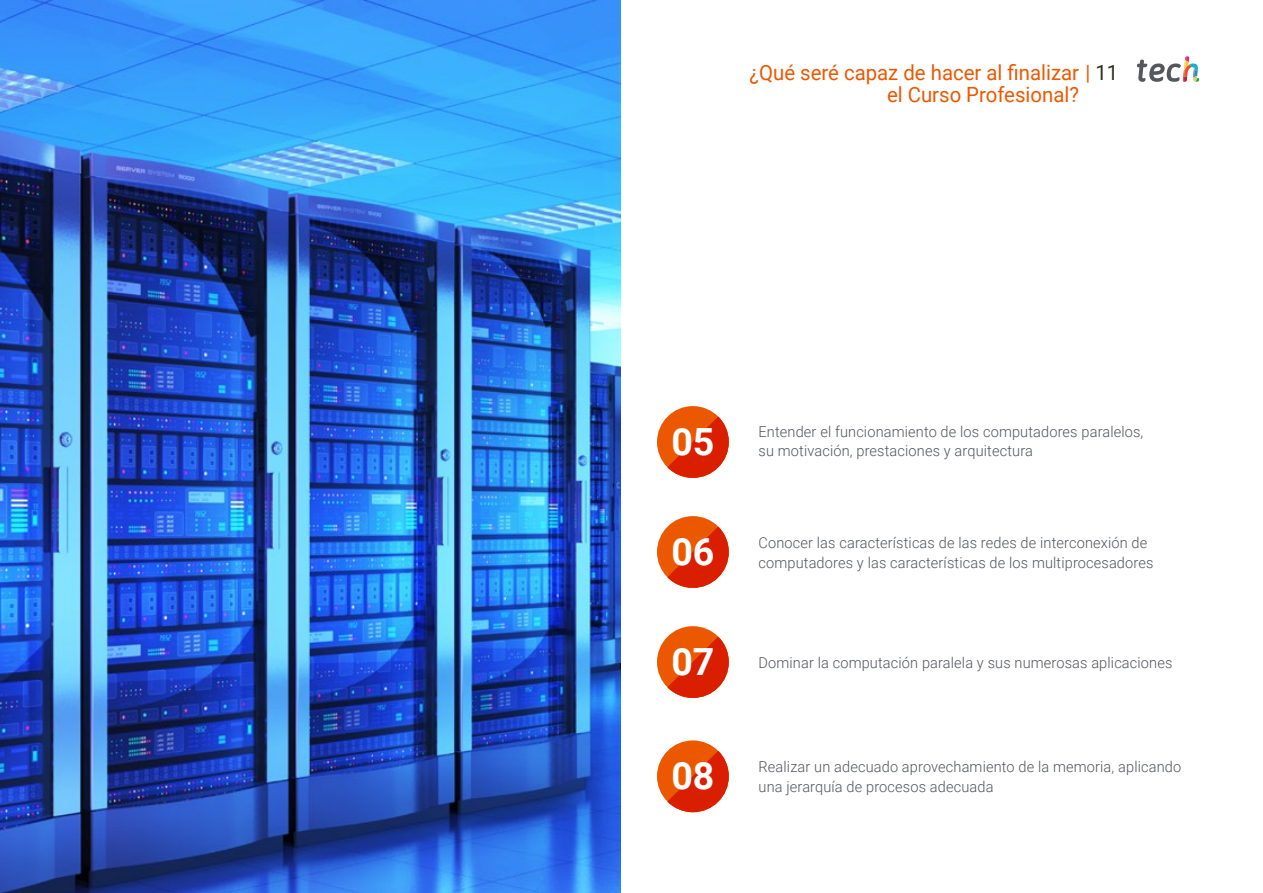
<style>
.page{position:relative;width:1263px;height:893px;background:#fff}
.page>*{position:absolute;margin:0;border:0;box-sizing:border-box;transform-origin:0 0}
.t1{font:700 37.5px "Roboto";color:#fff}
.t2{font:21px/22.5px "Roboto";color:#ec5800}
.t3{font:300 15px/19.5px "Roboto";letter-spacing:.01em;color:#52555b}
.s1{color:#312e20}
</style>
<div class="page">
<img style="left:0;top:0;width:621px;height:893px">
<svg style="left:1137px;top:56px;width:62px;height:26px"></svg>
<div style="left:657px;top:516px;width:72px;height:72px;background:#ec5800;border-radius:50%"></div>
<svg style="left:667px;top:527px;width:62px;height:61px"></svg>
<div style="left:657px;top:740px;width:72px;height:72px;background:#ec5800;border-radius:50%"></div>
<svg style="left:667px;top:751px;width:62px;height:61px"></svg>
<div style="left:657px;top:626px;width:72px;height:72px;background:#ec5800;border-radius:50%"></div>
<svg style="left:667px;top:637px;width:62px;height:61px"></svg>
<div style="left:657px;top:406px;width:72px;height:72px;background:#ec5800;border-radius:50%"></div>
<svg style="left:667px;top:417px;width:62px;height:61px"></svg>
<h2 class="t2" style="left:887px;top:60px;width:233px;text-indent:-138px">¿Qué seré capaz de hacer al finalizar | <span class="s1">11 </span>el Curso Profesional?</h2>
<h1 class="t1" style="left:671px;top:415px;width:45px">05</h1>
<p class="t3" style="left:758px;top:421px;width:386px">Entender el funcionamiento de los computadores paralelos,</p>
<p class="t3" style="left:758px;top:441px;width:276px">su motivación, prestaciones y arquitectura</p>
<h1 class="t1" style="left:671px;top:525px;width:45px">06</h1>
<p class="t3" style="left:758px;top:532px;width:396px">Conocer las características de las redes de interconexión de computadores y las características de los multiprocesadores</p>
<h1 class="t1" style="left:671px;top:635px;width:45px">07</h1>
<p class="t3" style="left:758px;top:652px;width:415px">Dominar la computación paralela y sus numerosas aplicaciones</p>
<h1 class="t1" style="left:671px;top:749px;width:45px">08</h1>
<p class="t3" style="left:758px;top:757px;width:424px">Realizar un adecuado aprovechamiento de la memoria, aplicando una jerarquía de procesos adecuada</p>
</div>
